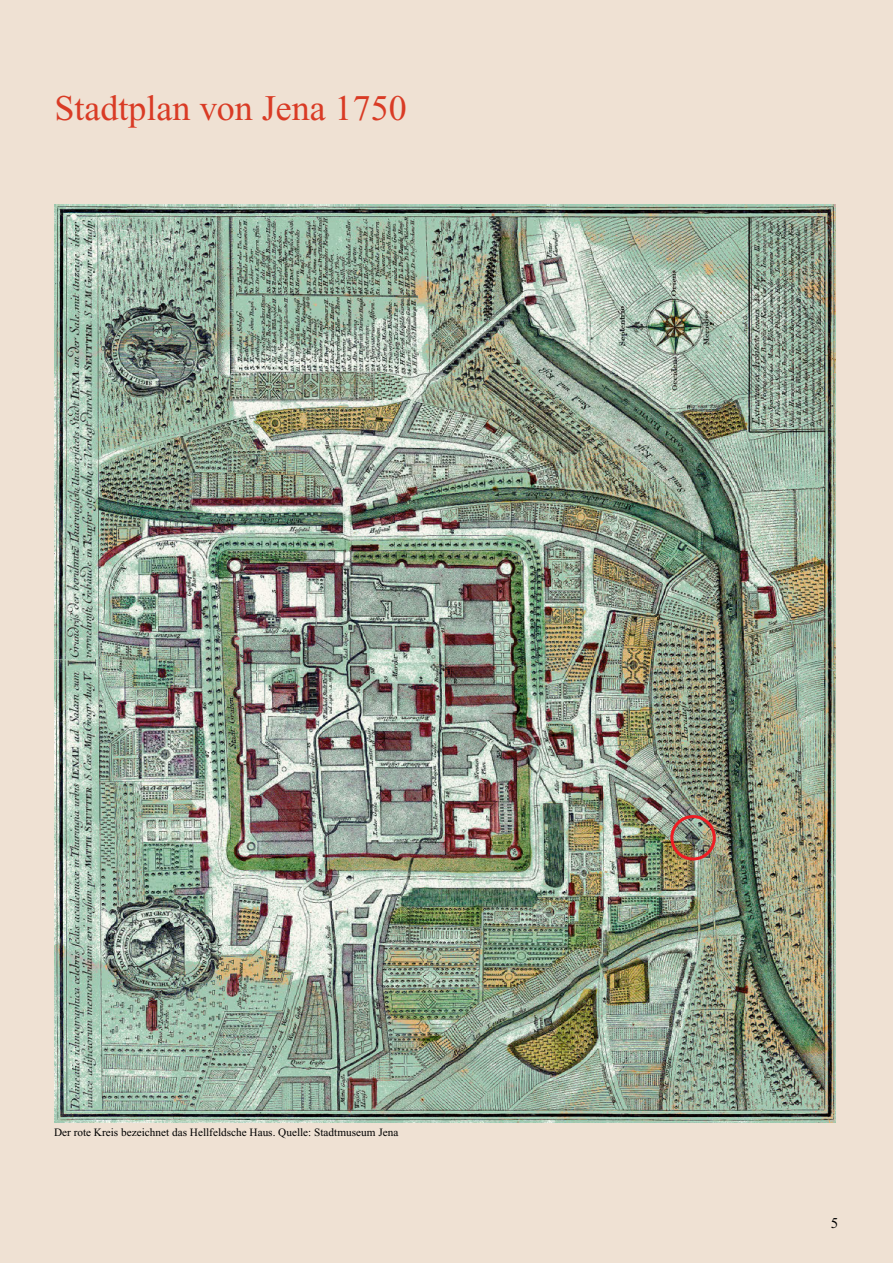
<style>
.page{position:relative;width:893px;height:1263px;background:#efe1d3}
.page>*{position:absolute;margin:0;border:0;box-sizing:border-box;transform-origin:0 0}
.t1{font:36px "Times New Roman";color:#d93b25}
.t2{font:15px "Times New Roman";color:#000}
.t3{font:11.25px "Times New Roman";color:#000}
</style>
<div class="page">
<img style="left:54px;top:204px;width:782px;height:919px">
<div style="left:670px;top:815px;width:46px;height:45px;border:3px solid #ed1d24;border-radius:50%"></div>
<h1 class="t1" style="left:54px;top:88px;width:354px">Stadtplan von Jena 1750</h1>
<p class="t3" style="left:54px;top:1126px;width:346px">Der rote Kreis bezeichnet das Hellfeldsche Haus. Quelle: Stadtmuseum Jena</p>
<h2 class="t2" style="left:831px;top:1215px;width:9px">5</h2>
</div>
